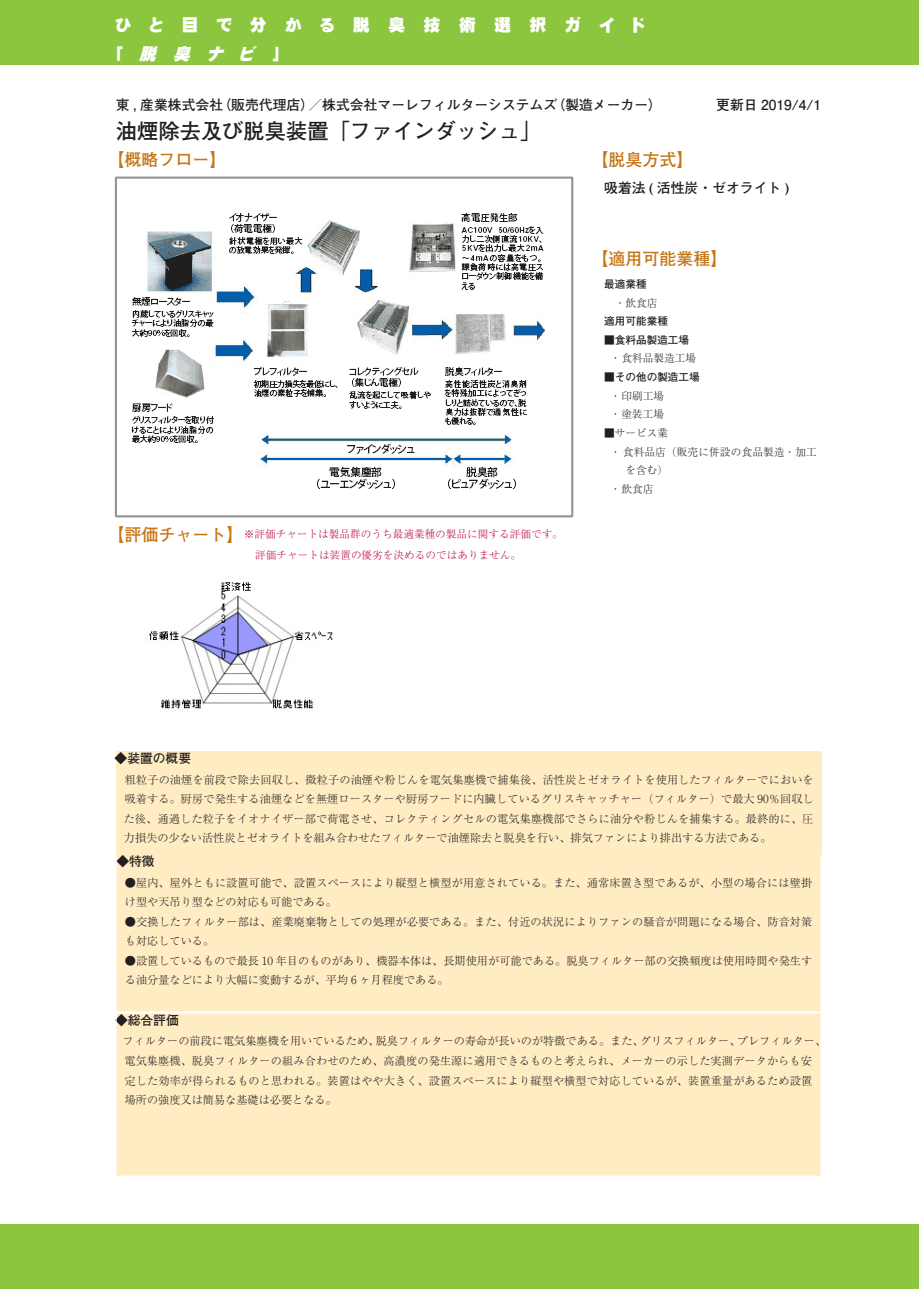
<style>
.page{position:relative;width:919px;height:1289px;background:#fff}
.page>*{position:absolute;margin:0;border:0;box-sizing:border-box;transform-origin:0 0}
.t1{font:700 21.3px "Futo Go B101 Pr 6 N";color:#231f20}
.t2{font:700 16.95px "Futo Go B101 Pr 6 N";color:#c57615}
.t3{font:16.95px/29.7px "DF Gothic UB WING RKSJ H";letter-spacing:1.075em;color:#fff}
.t4{font:700 13.8px "Futo Go B101 Pr 6 N";color:#231f20}
.t5{font:700 12.75px "Futo Go B101 Pr 6 N";color:#231f20}
.t6{font:300 11.1px/19.5px "Ryumin Pr 6 N";color:#231f20}
.t7{font:300 10.65px/18.6px "Ryumin Pr 6 N";color:#231f20}
.t8{font:300 10.65px/21.3px "Ryumin Pr 6 N";color:#bd0846}
.t9{font:700 10.65px "Futo Go B101 Pr 6 N";color:#231f20}
.s1{font-style:italic}
</style>
<div class="page">
<div style="left:116px;top:854px;width:704px;height:157px;background:#ffecc3"></div>
<div style="left:116px;top:854px;width:705px;height:158px;border:1px solid #fff"></div>
<img style="left:131px;top:213px;width:414px;height:276px">
<div style="left:115px;top:176px;width:458px;height:341px;border:2px solid #939598"></div>
<img style="left:149px;top:582px;width:184px;height:127px">
<div style="left:116px;top:1013px;width:704px;height:162px;background:#ffecc3"></div>
<div style="left:116px;top:1012px;width:705px;height:164px;border:1px solid #fff"></div>
<div style="left:0;top:0;width:918px;height:64px;background:#8bc63e"></div>
<div style="left:0;top:1224px;width:918px;height:64px;background:#8bc63e"></div>
<div style="left:116px;top:751px;width:705px;height:104px;background:#ffecc3"></div>
<h2 class="t3" style="left:115px;top:10px;width:531px">ひと目で分かる脱臭技術選択ガイド「 <span class="s1">脱臭ナビ</span>」</h2>
<p class="t4" style="left:116px;top:94px;width:547px">東 , 産業株式会社（販売代理店）／株式会社マーレフィルターシステムズ（製造メーカー）</p>
<h1 class="t1" style="left:116px;top:113px;width:427px">油煙除去及び脱臭装置「ファインダッシュ」</h1>
<p class="t4" style="left:716px;top:94px;width:106px">更新日 2019/4/1</p>
<h2 class="t2" style="left:107px;top:146px;width:121px">【概略フロー】</h2>
<h2 class="t2" style="left:107px;top:521px;width:138px">【評価チャート】</h2>
<p class="t8" style="left:244px;top:522px;width:320px">※評価チャートは製品群のうち最適業種の製品に関する評価です。　評価チャートは装置の優劣を決めるのではありません。</p>
<h2 class="t2" style="left:591px;top:146px;width:104px">【脱臭方式】</h2>
<p class="t4" style="left:604px;top:177px;width:186px">吸着法 ( 活性炭・ゼオライト )</p>
<h2 class="t2" style="left:591px;top:245px;width:138px">【適用可能業種】</h2>
<p class="t9" style="left:604px;top:275px;width:44px">最適業種</p>
<p class="t7" style="left:604px;top:293px;width:55px">　・飲食店</p>
<p class="t9" style="left:604px;top:313px;width:65px">適用可能業種</p>
<p class="t9" style="left:604px;top:331px;width:87px">■食料品製造工場</p>
<p class="t7" style="left:610px;top:348px;width:87px">・ 食料品製造工場</p>
<p class="t9" style="left:604px;top:368px;width:97px">■その他の製造工場</p>
<p class="t7" style="left:610px;top:386px;width:56px">・ 印刷工場・ 塗装工場</p>
<p class="t7" style="left:604px;top:423px;width:65px">■サービス業</p>
<p class="t7" style="left:610px;top:441px;width:208px">・ 食料品店（販売に併設の食品製造・加工</p>
<p class="t7" style="left:625px;top:460px;width:44px">を含む）</p>
<p class="t7" style="left:610px;top:479px;width:45px">・ 飲食店</p>
<p class="t5" style="left:115px;top:747px;width:78px">◆装置の概要</p>
<p class="t6" style="left:124px;top:769px;width:691px;text-align:justify">粗粒子の油煙を前段で除去回収し、微粒子の油煙や粉じんを電気集塵機で捕集後、活性炭とゼオライトを使用したフィルターでにおいを吸着する。厨房で発生する油煙などを無煙ロースターや厨房フードに内臓しているグリスキャッチャー（フィルター）で最大 90％回収した後、通過した粒子をイオナイザー部で荷電させ、コレクティングセルの電気集塵機部でさらに油分や粉じんを捕集する。最終的に、圧力損失の少ない活性炭とゼオライトを組み合わせたフィルターで油煙除去と脱臭を行い、排気ファンにより排出する方法である。</p>
<p class="t5" style="left:116px;top:850px;width:40px">◆特徴</p>
<p class="t6" style="left:125px;top:872px;width:688px">●屋内、屋外ともに設置可能で、設置スペースにより縦型と横型が用意されている。また、通常床置き型であるが、小型の場合には壁掛け型や天吊り型などの対応も可能である。</p>
<p class="t6" style="left:125px;top:911px;width:689px">●交換したフィルター部は、産業廃棄物としての処理が必要である。また、付近の状況によりファンの騒音が問題になる場合、防音対策も対応している。</p>
<p class="t6" style="left:125px;top:950px;width:689px">●設置しているもので最長 10 年目のものがあり、機器本体は、長期使用が可能である。脱臭フィルター部の交換頻度は使用時間や発生する油分量などにより大幅に変動するが、平均 6 ヶ月程度である。</p>
<p class="t5" style="left:115px;top:1009px;width:65px">◆総合評価</p>
<p class="t6" style="left:122px;top:1030px;width:705px">フィルターの前段に電気集塵機を用いているため、脱臭フィルターの寿命が長いのが特徴である。また、グリスフィルター、プレフィルター、電気集塵機、脱臭フィルターの組み合わせのため、高濃度の発生源に適用できるものと考えられ、メーカーの示した実測データからも安<br>定した効率が得られるものと思われる。装置はやや大きく、設置スペースにより縦型や横型で対応しているが、装置重量があるため設置<br>場所の強度又は簡易な基礎は必要となる。</p>
</div>
